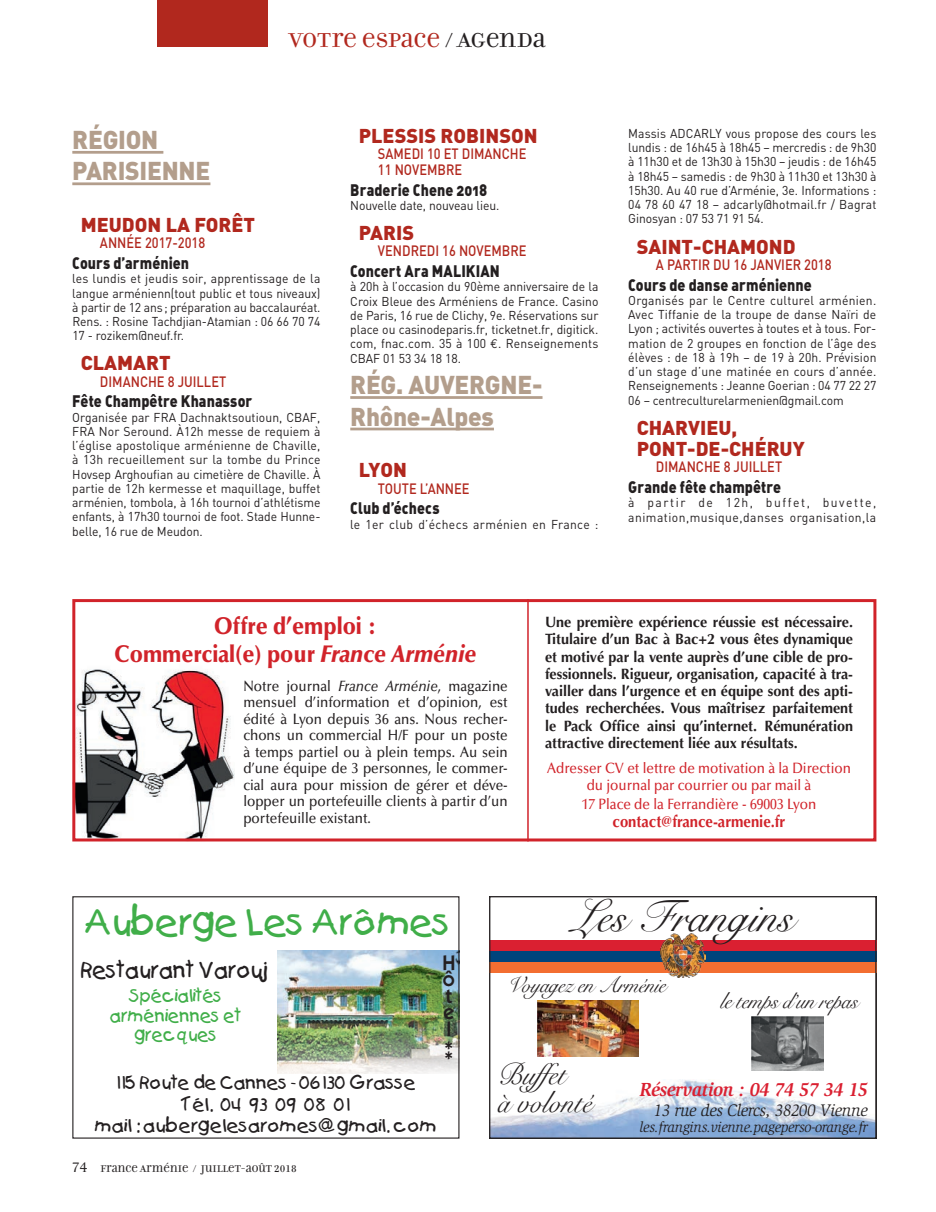
<style>
.page{position:relative;width:936px;height:1212px;background:#fff}
.page>*{position:absolute;margin:0;border:0;box-sizing:border-box;transform-origin:0 0}
.t1{font:45px "Snell Roundhand";color:#231f20}
.t2{font:36px "Kids Plain";letter-spacing:-.015em;color:#40ae49}
.t3{font:30px/28.5px "Snell Roundhand";color:#231f20;scale:.95 1}
.t4{font:900 25.5px/31.5px "DIN";letter-spacing:-.01em;color:#b39e8c;scale:.96 1}
.t5{font:900 24px/28.5px "Optima";color:#d1232a;text-align:center;scale:.9 1}
.t6{font:22.5px "Snell Roundhand";letter-spacing:-.02em;color:#231f20;scale:.95 1}
.t7{font:22.5px "Kids Plain";letter-spacing:-.01em;color:#231f20;scale:.93 1}
.t8{font:600 22.5px "Itc Kabel";color:#231f20;scale:.93 1}
.t9{font:21.6px "Filosofia Unicase";letter-spacing:-.01em;color:#b1281e;scale:1.06 1}
.t10{font:600 21px/16.5px "Itc Kabel";color:#231f20;scale:.93 1}
.t11{font:900 19.8px/21.6px "DIN";color:#b1281e}
.t12{font:italic 700 19.5px "Slimbach";letter-spacing:-.02em;color:#da2031;scale:.95 1}
.t13{font:18px/21.8px "Kids Plain";color:#231f20;text-align:center}
.t14{font:18px/19.5px "Kids Plain";letter-spacing:-.01em;color:#40ae49;text-align:center;scale:.93 1}
.t15{font:italic 17.25px "Slimbach";letter-spacing:-.02em;color:#231f20;scale:.95 1}
.t16{font:16.5px "DIN Black Alternate";letter-spacing:.005em;color:#231f20;scale:.86 1}
.t17{font:700 16.5px "Optima";color:#d1232a;scale:.9 1}
.t18{font:700 15px/17.2px "Optima";color:#231f20;text-align:justify;scale:.96 1}
.t19{font:500 15px/16.5px "Optima";color:#231f20;text-align:justify;scale:.9 1}
.t20{font:500 15px/16.5px "Optima";color:#d1232a;text-align:center;scale:.9 1}
.t21{font:italic 15px "Slimbach";letter-spacing:-.02em;color:#231f20;scale:.95 1}
.t22{font:500 14.85px/16.2px "DIN";color:#b1281e;scale:.86 1}
.t23{font:12.75px/14.2px "DIN";letter-spacing:-.005em;color:#231f20;text-align:justify;scale:.95 1}
.t24{font:12.75px/14.2px "DIN";letter-spacing:.04em;color:#231f20;scale:.95 1}
.t25{font:12.75px "DIN";letter-spacing:.025em;color:#231f20;scale:.95 1}
.t26{font:10.5px "Filosofia Unicase";color:#231f20}
.s1{color:#231f20}
.s2{font-family:"Euro Mono"}
.s3{font-style:italic}
.s4{font-family:"Versailles";font-size:13.5px}
</style>
<div class="page">
<div style="left:157px;top:0;width:111px;height:47px;background:#b1281e"></div>
<hr style="left:72px;top:151px;width:91px;height:3px;background:#b39e8c">
<hr style="left:72px;top:182px;width:138px;height:3px;background:#b39e8c">
<hr style="left:350px;top:396px;width:192px;height:3px;background:#b39e8c">
<hr style="left:350px;top:428px;width:144px;height:2px;background:#b39e8c">
<img style="left:277px;top:950px;width:180px;height:123px">
<div style="left:72px;top:896px;width:387px;height:242px;border:1px solid #231f20"></div>
<img style="left:491px;top:1079px;width:383px;height:57px">
<div style="left:489px;top:941px;width:387px;height:10px;background:#da2031"></div>
<div style="left:489px;top:951px;width:387px;height:11px;background:#00447c"></div>
<div style="left:489px;top:962px;width:387px;height:10px;background:#f36e31"></div>
<img style="left:660px;top:933px;width:45px;height:44px">
<img style="left:752px;top:1017px;width:71px;height:54px">
<img style="left:537px;top:1000px;width:101px;height:56px">
<div style="left:489px;top:896px;width:387px;height:242px;border:1px solid #231f20"></div>
<img style="left:76px;top:669px;width:158px;height:168px">
<hr style="left:527px;top:599px;width:1px;height:242px;background:#d1232a">
<div style="left:72px;top:599px;width:804px;height:242px;border:3px solid #d1232a"></div>
<h3 class="t9" style="left:289px;top:27px;width:243px">VOTRE ESPACE <span class="s1">/ AGENDA</span></h3>
<h3 class="t4" style="left:72px;top:123px;width:145px">RÉGION<br>PARISIENNE</h3>
<h3 class="t11" style="left:81px;top:213px;width:176px">MEUDON LA FORÊT</h3>
<p class="t22" style="left:100px;top:234px;width:124px">ANNÉE 2017-2018</p>
<p class="t16" style="left:72px;top:252px;width:137px">Cours d’arménien</p>
<p class="t23" style="left:72px;top:271px;width:263px">les lundis et jeudis soir, apprentissage de la langue arménienn(tout public et tous niveaux) à partir de 12 ans; préparation au baccalauréat.<br>Rens. : Rosine Tachdjian-Atamian : 06 66 70 74<br>17 - rozikem@neuf.fr.</p>
<h3 class="t11" style="left:81px;top:351px;width:91px">CLAMART</h3>
<p class="t22" style="left:100px;top:373px;width:148px">DIMANCHE 8 JUILLET</p>
<p class="t16" style="left:72px;top:390px;width:211px">Fête Champêtre Khanassor</p>
<p class="t23" style="left:72px;top:410px;width:263px">Organisée par FRA Dachnaktsoutioun, CBAF, FRA Nor Seround. À12h messe de requiem à l’église apostolique arménienne de Chaville, à 13h recueillement sur la tombe du Prince Hovsep Arghoufian au cimetière de Chaville. À partie de 12h kermesse et maquillage, buffet arménien, tombola, à 16h tournoi d’athlétisme enfants, à 17h30 tournoi de foot. Stade Hunne&shy;belle, 16 rue de Meudon.</p>
<h3 class="t11" style="left:359px;top:124px;width:180px">PLESSIS ROBINSON</h3>
<p class="t22" style="left:378px;top:145px;width:174px">SAMEDI 10 ET DIMANCHE<br>11 NOVEMBRE</p>
<p class="t16" style="left:350px;top:179px;width:161px">Braderie Chene 2018</p>
<p class="t23" style="left:350px;top:198px;width:158px">Nouvelle date, nouveau lieu.</p>
<h3 class="t11" style="left:359px;top:221px;width:57px">PARIS</h3>
<p class="t22" style="left:378px;top:242px;width:174px">VENDREDI 16 NOVEMBRE</p>
<p class="t16" style="left:350px;top:260px;width:175px">Concert Ara MALIKIAN</p>
<p class="t23" style="left:350px;top:279px;width:263px">à 20h à l’occasion du 90ème anniversaire de la Croix Bleue des Arméniens de France. Casino de Paris, 16 rue de Clichy, 9e. Réservations sur place ou casinodeparis.fr, ticketnet.fr, digitick. com, fnac.com. 35 à 100 <span class="s2">€</span>. Renseignements CBAF 01 53 34 18 18.</p>
<h3 class="t4" style="left:350px;top:368px;width:202px">RÉG. AUVERGNE-<br>Rhône-Alpes</h3>
<h3 class="t11" style="left:359px;top:458px;width:50px">LYON</h3>
<p class="t22" style="left:378px;top:480px;width:108px">TOUTE L’ANNEE</p>
<p class="t16" style="left:350px;top:497px;width:105px">Club d’échecs</p>
<p class="t25" style="left:350px;top:516px;width:263px">le 1er club d’échecs arménien en France :</p>
<p class="t23" style="left:628px;top:126px;width:263px">Massis ADCARLY vous propose des cours les lundis : de 16h45 à 18h45 – mercredis : de 9h30 à 11h30 et de 13h30 à 15h30 – jeudis : de 16h45 à 18h45 – samedis : de 9h30 à 11h30 et 13h30 à 15h30. Au 40 rue d’Arménie, 3e. Informations :<br>04 78 60 47 18 – adcarly@hotmail.fr / Bagrat Ginosyan : 07 53 71 91 54.</p>
<h3 class="t11" style="left:636px;top:235px;width:160px">SAINT-CHAMOND</h3>
<p class="t22" style="left:656px;top:256px;width:206px">A PARTIR DU 16 JANVIER 2018</p>
<p class="t16" style="left:628px;top:273px;width:215px">Cours de danse arménienne</p>
<p class="t23" style="left:628px;top:293px;width:263px">Organisés par le Centre culturel arménien.<br>Avec Tiffanie de la troupe de danse Naïri de Lyon ; activités ouvertes à toutes et à tous. For&shy;mation de 2 groupes en fonction de l’âge des élèves : de 18 à 19h – de 19 à 20h. Prévision d’un stage d’une matinée en cours d’année.<br>Renseignements : Jeanne Goerian : 04 77 22 27<br>06 – centreculturelarmenien@gmail.com</p>
<h3 class="t11" style="left:636px;top:416px;width:169px">CHARVIEU,<br>PONT-DE-CHÉRUY</h3>
<p class="t22" style="left:656px;top:458px;width:148px">DIMANCHE 8 JUILLET</p>
<p class="t16" style="left:628px;top:476px;width:179px">Grande fête champêtre</p>
<p class="t24" style="left:628px;top:495px;width:263px">à partir de 12h, buffet, buvette, animation,musique,danses organisation,la</p>
<h3 class="t5" style="left:114px;top:611px;width:404px">Offre d’emploi :<br>Commercial(e) pour <span class="s3">France Arménie</span></h3>
<p class="t19" style="left:243px;top:678px;width:295px">Notre journal <span class="s3">France Arménie</span>, magazine mensuel d’information et d’opinion, est édité à Lyon depuis 36 ans. Nous recher&shy;chons un commercial H/F pour un poste à temps partiel ou à plein temps. Au sein d’une équipe de 3 personnes, le commer&shy;cial aura pour mission de gérer et déve&shy;lopper un portefeuille clients à partir d’un portefeuille existant.</p>
<p class="t18" style="left:545px;top:613px;width:322px">Une première expérience réussie est nécessaire.<br>Titulaire d’un Bac à Bac+2 vous êtes dynamique et motivé par la vente auprès d’une cible de pro&shy;fessionnels. Rigueur, organisation, capacité à tra&shy;vailler dans l’urgence et en équipe sont des apti&shy;tudes recherchées. Vous maîtrisez parfaitement le Pack Office ainsi qu’internet. Rémunération attractive directement liée aux résultats.</p>
<p class="t20" style="left:547px;top:760px;width:339px">Adresser CV et lettre de motivation à la Direction du journal par courrier ou par mail à</p>
<p class="t20" style="left:581px;top:796px;width:262px">17 Place de la Ferrandière - 69003 Lyon</p>
<p class="t17" style="left:612px;top:812px;width:193px">contact@france-armenie.fr</p>
<h2 class="t2" style="left:84px;top:899px;width:368px">Auberge Les Arômes</h2>
<h3 class="t7" style="left:80px;top:956px;width:207px">Restaurant Varouj</h3>
<h3 class="t14" style="left:110px;top:986px;width:143px">Spécialités arméniennes et grecques</h3>
<h3 class="t10" style="left:442px;top:954px;width:16px">H ô t e l</h3>
<h3 class="t8" style="left:444px;top:1036px;width:11px">*</h3>
<h3 class="t8" style="left:444px;top:1046px;width:11px">*</h3>
<h3 class="t13" style="left:95px;top:1071px;width:343px">115 Route de Cannes - 06130 Grasse<br>Tél. 04 93 09 08 01<br>mail : aubergelesaromes@gmail. com</h3>
<p class="t26" style="left:72px;top:1162px;width:226px"><span class="s4">74</span> FRANCE ARMÉNIE / JUILLET-AOÛT 2018</p>
<h1 class="t1" style="left:572px;top:881px;width:223px">Les Frangins</h1>
<h3 class="t6" style="left:507px;top:966px;width:169px">Voyagez en Arménie</h3>
<h3 class="t6" style="left:720px;top:983px;width:146px">le temps d’un repas</h3>
<h3 class="t3" style="left:497px;top:1059px;width:101px">Buffet à volonté</h3>
<h3 class="t12" style="left:639px;top:1078px;width:242px">Réservation : 04 74 57 34 15</h3>
<h3 class="t15" style="left:653px;top:1100px;width:227px">13 rue des Clercs, 38200 Vienne</h3>
<p class="t21" style="left:639px;top:1119px;width:242px">les.frangins.vienne.pageperso-orange.fr</p>
</div>
